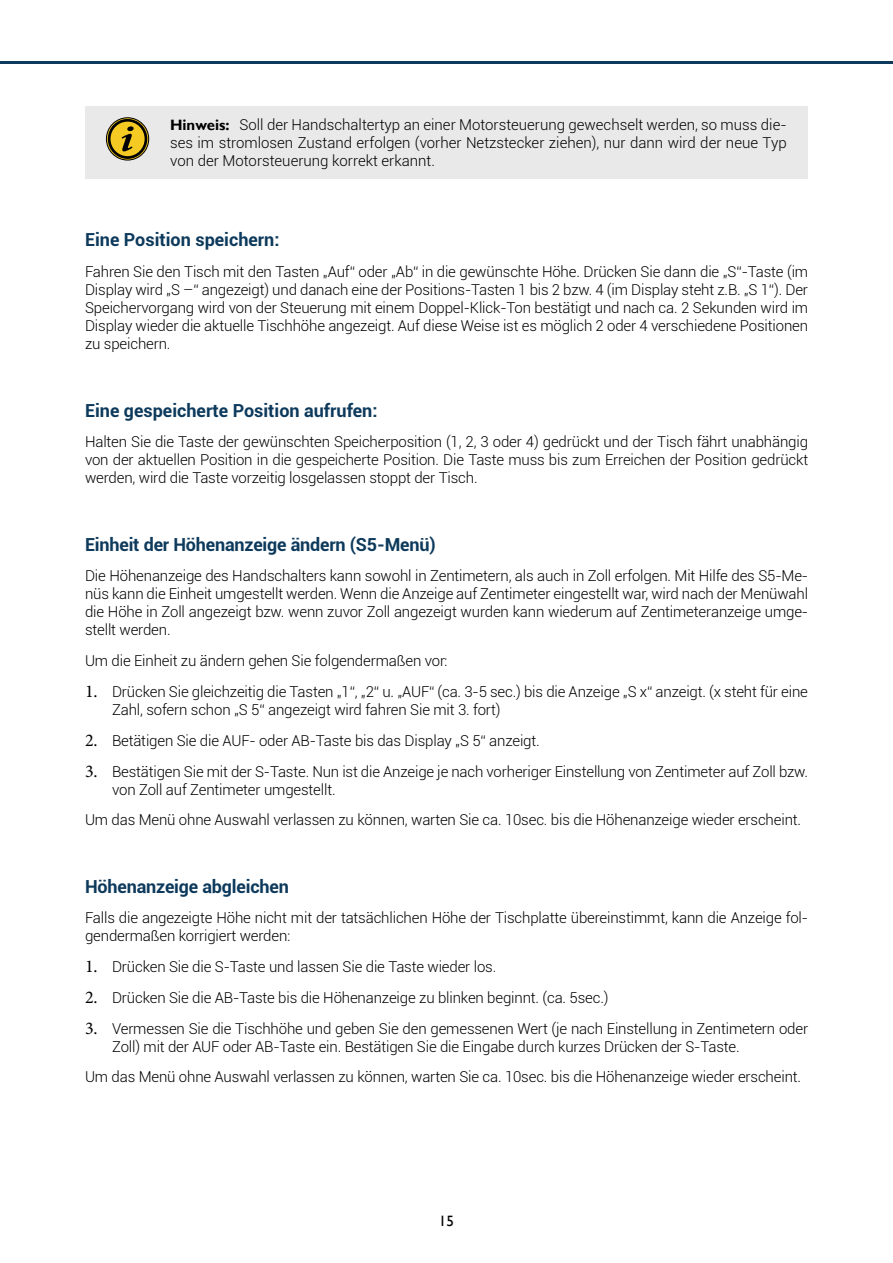
<style>
.page{position:relative;width:893px;height:1263px;background:#fff}
.page>*{position:absolute;margin:0;border:0;box-sizing:border-box;transform-origin:0 0}
.t1{font:700 18px "Roboto";letter-spacing:-.01em;color:#0d3a5c}
.t2{font:300 15px/18px "Roboto";letter-spacing:-.01em;color:#000;text-align:justify}
.t3{font:15px "Gill Sans";color:#000}
.s1{font-family:"Gill Sans";font-weight:700}
.s2{font-family:"Minion Pro";font-weight:400;font-size:18px}
</style>
<div class="page">
<hr style="left:0;top:62px;width:893px;height:2px;background:#0d3a5c">
<div style="left:85px;top:106px;width:723px;height:73px;background:#e9e9e9"></div>
<svg style="left:106px;top:118px;width:43px;height:42px"></svg>
<div style="left:106px;top:118px;width:43px;height:42px;border:1px solid #000;border-radius:50%"></div>
<div style="left:108px;top:119px;width:39px;height:40px;border:3px solid #000;border-radius:50%"></div>
<svg style="left:122px;top:126px;width:12px;height:25px"></svg>
<p class="t2" style="left:170px;top:115px;width:618px"><span class="s1">Hinweis:</span> Soll der Handschaltertyp an einer Motorsteuerung gewechselt werden, so muss die&shy;ses im stromlosen Zustand erfolgen (vorher Netzstecker ziehen), nur dann wird der neue Typ von der Motorsteuerung korrekt erkannt.</p>
<p class="t1" style="left:85px;top:227px;width:196px">Eine Position speichern:</p>
<p class="t2" style="left:85px;top:262px;width:725px">Fahren Sie den Tisch mit den Tasten „Auf“ oder „Ab“ in die gewünschte Höhe. Drücken Sie dann die „S“-Taste (im Display wird „S –“ angezeigt) und danach eine der Positions-Tasten 1 bis 2 bzw. 4 (im Display steht z.B. „S 1“). Der Speichervorgang wird von der Steuerung mit einem Doppel-Klick-Ton bestätigt und nach ca. 2 Sekunden wird im Display wieder die aktuelle Tischhöhe angezeigt. Auf diese Weise ist es möglich 2 oder 4 verschiedene Positionen zu speichern.</p>
<p class="t1" style="left:85px;top:397px;width:294px">Eine gespeicherte Position aufrufen:</p>
<p class="t2" style="left:85px;top:432px;width:725px">Halten Sie die Taste der gewünschten Speicherposition (1, 2, 3 oder 4) gedrückt und der Tisch fährt unabhängig von der aktuellen Position in die gespeicherte Position. Die Taste muss bis zum Erreichen der Position gedrückt werden, wird die Taste vorzeitig losgelassen stoppt der Tisch.</p>
<p class="t1" style="left:85px;top:532px;width:352px">Einheit der Höhenanzeige ändern (S5-Menü)</p>
<p class="t2" style="left:85px;top:567px;width:725px">Die Höhenanzeige des Handschalters kann sowohl in Zentimetern, als auch in Zoll erfolgen. Mit Hilfe des S5-Me&shy;nüs kann die Einheit umgestellt werden. Wenn die Anzeige auf Zentimeter eingestellt war, wird nach der Menüwahl die Höhe in Zoll angezeigt bzw. wenn zuvor Zoll angezeigt wurden kann wiederum auf Zentimeteranzeige umge&shy;stellt werden.</p>
<p class="t2" style="left:85px;top:651px;width:364px">Um die Einheit zu ändern gehen Sie folgendermaßen vor:</p>
<p class="t2" style="left:112px;top:682px;width:697px;text-indent:-27px"><span class="s2">1.</span> Drücken Sie gleichzeitig die Tasten „1“, „2“ u. „AUF“ (ca. 3-5 sec.) bis die Anzeige „S x“ anzeigt. (x steht für eine<br>Zahl, sofern schon „S 5“ angezeigt wird fahren Sie mit 3. fort)</p>
<p class="t2" style="left:85px;top:731px;width:456px"><span class="s2">2.</span> Betätigen Sie die AUF- oder AB-Taste bis das Display „S 5“ anzeigt.</p>
<p class="t2" style="left:112px;top:762px;width:698px;text-indent:-27px"><span class="s2">3.</span> Bestätigen Sie mit der S-Taste. Nun ist die Anzeige je nach vorheriger Einstellung von Zentimeter auf Zoll bzw. von Zoll auf Zentimeter umgestellt.</p>
<p class="t2" style="left:85px;top:810px;width:718px">Um das Menü ohne Auswahl verlassen zu können, warten Sie ca. 10sec. bis die Höhenanzeige wieder erscheint.</p>
<p class="t1" style="left:85px;top:873px;width:205px">Höhenanzeige abgleichen</p>
<p class="t2" style="left:85px;top:908px;width:725px">Falls die angezeigte Höhe nicht mit der tatsächlichen Höhe der Tischplatte übereinstimmt, kann die Anzeige fol&shy;gendermaßen korrigiert werden:</p>
<p class="t2" style="left:85px;top:957px;width:413px"><span class="s2">1.</span> Drücken Sie die S-Taste und lassen Sie die Taste wieder los.</p>
<p class="t2" style="left:85px;top:988px;width:525px"><span class="s2">2.</span> Drücken Sie die AB-Taste bis die Höhenanzeige zu blinken beginnt. (ca. 5sec.)</p>
<p class="t2" style="left:112px;top:1019px;width:698px;text-indent:-27px"><span class="s2">3.</span> Vermessen Sie die Tischhöhe und geben Sie den gemessenen Wert (je nach Einstellung in Zentimetern oder<br>Zoll) mit der AUF oder AB-Taste ein. Bestätigen Sie die Eingabe durch kurzes Drücken der S-Taste.</p>
<p class="t2" style="left:85px;top:1068px;width:718px">Um das Menü ohne Auswahl verlassen zu können, warten Sie ca. 10sec. bis die Höhenanzeige wieder erscheint.</p>
<p class="t3" style="left:439px;top:1212px;width:16px">15</p>
</div>
